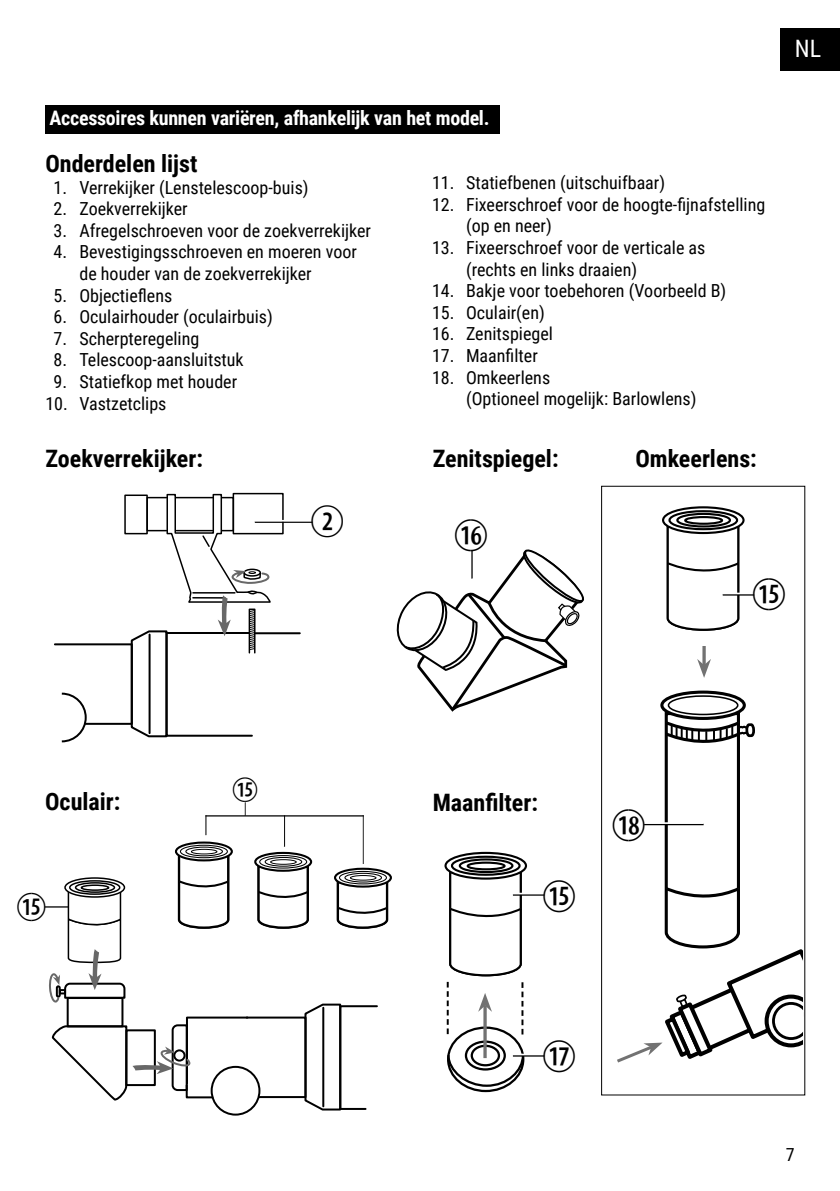
<style>
.page{position:relative;width:840px;height:1191px;background:#fff}
.page>*{position:absolute;margin:0;border:0;box-sizing:border-box;transform-origin:0 0}
.t1{font:41.8px "Combi Numerals Open";color:#000}
.t2{font:37px "Combi Numerals Open";color:#000}
.t3{font:32.2px "Combi Numerals Open";color:#000}
.t4{font:700 24px "Roboto Condensed";color:#000}
.t5{font:24px "Roboto Condensed";color:#fff}
.t6{font:700 20px "Roboto Condensed";letter-spacing:-.015em;color:#fff}
.t7{font:18px/21.6px "Roboto Condensed";color:#000}
</style>
<div class="page">
<div style="left:780px;top:28px;width:59px;height:43px;background:#000"></div>
<div style="left:601px;top:486px;width:203px;height:609px;border:1px solid #000"></div>
<div style="left:45px;top:105px;width:454px;height:29px;background:#000"></div>
<hr style="left:255px;top:632px;width:44px;height:2px;background:#000">
<div style="left:232px;top:493px;width:51px;height:41px;border:2px solid #000"></div>
<svg style="left:54px;top:493px;width:217px;height:250px"></svg>
<hr style="left:255px;top:521px;width:79px;height:2px;background:#000">
<hr style="left:255px;top:520px;width:79px;height:1px;background:#fff">
<div style="left:312px;top:506px;width:30px;height:30px;background:#fff;border-radius:50%"></div>
<svg style="left:396px;top:549px;width:188px;height:163px"></svg>
<hr style="left:470px;top:531px;width:2px;height:47px;background:#000">
<hr style="left:469px;top:531px;width:2px;height:47px;background:#fff">
<div style="left:456px;top:520px;width:30px;height:30px;background:#fff;border-radius:50%"></div>
<svg style="left:445px;top:853px;width:80px;height:25px"></svg>
<div style="left:444px;top:852px;width:82px;height:27px;border:2px solid #000;border-radius:50%"></div>
<svg style="left:451px;top:856px;width:68px;height:18px"></svg>
<div style="left:450px;top:855px;width:70px;height:20px;border:2px solid #000;border-radius:50%"></div>
<svg style="left:459px;top:859px;width:53px;height:13px"></svg>
<div style="left:458px;top:858px;width:55px;height:15px;border:2px solid #000;border-radius:50%"></div>
<svg style="left:467px;top:862px;width:37px;height:7px"></svg>
<div style="left:466px;top:861px;width:39px;height:9px;border:2px solid #000;border-radius:50%"></div>
<svg style="left:448px;top:1027px;width:75px;height:64px"></svg>
<svg style="left:447px;top:1053px;width:78px;height:35px"></svg>
<div style="left:464px;top:1040px;width:41px;height:30px;border:2px solid #000;border-radius:50%"></div>
<div style="left:470px;top:1044px;width:30px;height:22px;border:2px solid #000;border-radius:50%"></div>
<hr style="left:483px;top:1005px;width:3px;height:53px;background:#727272">
<svg style="left:446px;top:870px;width:77px;height:164px"></svg>
<hr style="left:512px;top:1055px;width:52px;height:1px;background:#000">
<hr style="left:512px;top:1053px;width:52px;height:2px;background:#fff">
<div style="left:544px;top:1041px;width:30px;height:30px;background:#fff;border-radius:50%"></div>
<hr style="left:512px;top:894px;width:52px;height:1px;background:#000">
<hr style="left:512px;top:892px;width:52px;height:2px;background:#fff">
<div style="left:544px;top:880px;width:30px;height:30px;background:#fff;border-radius:50%"></div>
<svg style="left:661px;top:692px;width:82px;height:26px"></svg>
<div style="left:660px;top:690px;width:85px;height:30px;border:3px solid #000;border-radius:50%"></div>
<div style="left:668px;top:696px;width:69px;height:18px;background:#fff;border-radius:50%"></div>
<div style="left:667px;top:695px;width:71px;height:20px;border:2px solid #000;border-radius:50%"></div>
<svg style="left:617px;top:710px;width:185px;height:353px"></svg>
<svg style="left:665px;top:525px;width:75px;height:106px"></svg>
<svg style="left:662px;top:507px;width:81px;height:26px"></svg>
<div style="left:661px;top:506px;width:83px;height:28px;border:2px solid #000;border-radius:50%"></div>
<svg style="left:669px;top:511px;width:67px;height:18px"></svg>
<div style="left:668px;top:510px;width:69px;height:20px;border:2px solid #000;border-radius:50%"></div>
<svg style="left:677px;top:514px;width:52px;height:12px"></svg>
<div style="left:676px;top:513px;width:54px;height:14px;border:2px solid #000;border-radius:50%"></div>
<svg style="left:684px;top:517px;width:37px;height:7px"></svg>
<div style="left:683px;top:516px;width:39px;height:9px;border:2px solid #000;border-radius:50%"></div>
<hr style="left:640px;top:823px;width:63px;height:2px;background:#000">
<hr style="left:640px;top:822px;width:63px;height:2px;background:#fff">
<div style="left:613px;top:809px;width:30px;height:30px;background:#fff;border-radius:50%"></div>
<hr style="left:722px;top:594px;width:51px;height:1px;background:#000">
<hr style="left:722px;top:592px;width:51px;height:2px;background:#fff">
<div style="left:753px;top:579px;width:30px;height:30px;background:#fff;border-radius:50%"></div>
<hr style="left:702px;top:646px;width:3px;height:19px;background:#727272">
<svg style="left:697px;top:659px;width:13px;height:19px"></svg>
<hr style="left:40px;top:906px;width:52px;height:1px;background:#000">
<div style="left:18px;top:893px;width:27px;height:26px;background:#fff;border-radius:50%"></div>
<div style="left:210px;top:1065px;width:50px;height:50px;border:2px solid #000;border-radius:50%"></div>
<svg style="left:49px;top:802px;width:343px;height:309px"></svg>
<h3 class="t5" style="left:794px;top:31px;width:28px">NL</h3>
<p class="t6" style="left:50px;top:104px;width:438px">Accessoires kunnen variëren, afhankelijk van het model.</p>
<h3 class="t4" style="left:45px;top:147px;width:153px">Onderdelen lijst</h3>
<p class="t7" style="left:54px;top:176px;width:256px">1. Verrekijker (Lenstelescoop-buis)</p>
<p class="t7" style="left:54px;top:197px;width:135px">2. Zoekverrekijker</p>
<p class="t7" style="left:54px;top:219px;width:319px">3. Afregelschroeven voor de zoekverrekijker</p>
<p class="t7" style="left:79px;top:240px;width:279px;text-indent:-26px">4. Bevestigingsschroeven en moeren voor de houder van de zoekverrekijker</p>
<p class="t7" style="left:54px;top:284px;width:120px">5. Objectieflens</p>
<p class="t7" style="left:54px;top:305px;width:220px">6. Oculairhouder (oculairbuis)</p>
<p class="t7" style="left:54px;top:327px;width:147px">7. Scherpteregeling</p>
<p class="t7" style="left:54px;top:348px;width:191px">8. Telescoop-aansluitstuk</p>
<p class="t7" style="left:54px;top:370px;width:185px">9. Statiefkop met houder</p>
<p class="t7" style="left:45px;top:392px;width:122px">10. Vastzetclips</p>
<p class="t7" style="left:432px;top:171px;width:234px">11. Statiefbenen (uitschuifbaar)</p>
<p class="t7" style="left:466px;top:193px;width:300px;text-indent:-34px">12. Fixeerschroef voor de hoogte-fijnafstelling (op en neer)</p>
<p class="t7" style="left:466px;top:236px;width:241px;text-indent:-34px">13. Fixeerschroef voor de verticale as (rechts en links draaien)</p>
<p class="t7" style="left:432px;top:279px;width:296px">14. Bakje voor toebehoren (Voorbeeld B)</p>
<p class="t7" style="left:432px;top:301px;width:114px">15. Oculair(en)</p>
<p class="t7" style="left:432px;top:322px;width:122px">16. Zenitspiegel</p>
<p class="t7" style="left:432px;top:344px;width:107px">17. Maanfilter</p>
<p class="t7" style="left:466px;top:366px;width:232px;text-indent:-34px">18. Omkeerlens<br>(Optioneel mogelijk: Barlowlens)</p>
<h3 class="t4" style="left:45px;top:442px;width:159px">Zoekverrekijker:</h3>
<h1 class="t1" style="left:311px;top:497px;width:34px">c</h1>
<h3 class="t4" style="left:432px;top:442px;width:127px">Zenitspiegel:</h3>
<h3 class="t4" style="left:635px;top:442px;width:123px">Omkeerlens:</h3>
<h1 class="t1" style="left:454px;top:511px;width:34px">1^</h1>
<h1 class="t1" style="left:752px;top:570px;width:34px">1%</h1>
<h3 class="t4" style="left:45px;top:785px;width:77px">Oculair:</h3>
<h2 class="t2" style="left:17px;top:885px;width:31px">1%</h2>
<h3 class="t3" style="left:232px;top:771px;width:27px">1%</h3>
<h3 class="t4" style="left:432px;top:785px;width:107px">Maanfilter:</h3>
<h1 class="t1" style="left:542px;top:871px;width:34px">1%</h1>
<h1 class="t1" style="left:612px;top:801px;width:34px">1*</h1>
<h1 class="t1" style="left:542px;top:1032px;width:34px">1&amp;</h1>
<p class="t7" style="left:785px;top:1143px;width:10px">7</p>
</div>
